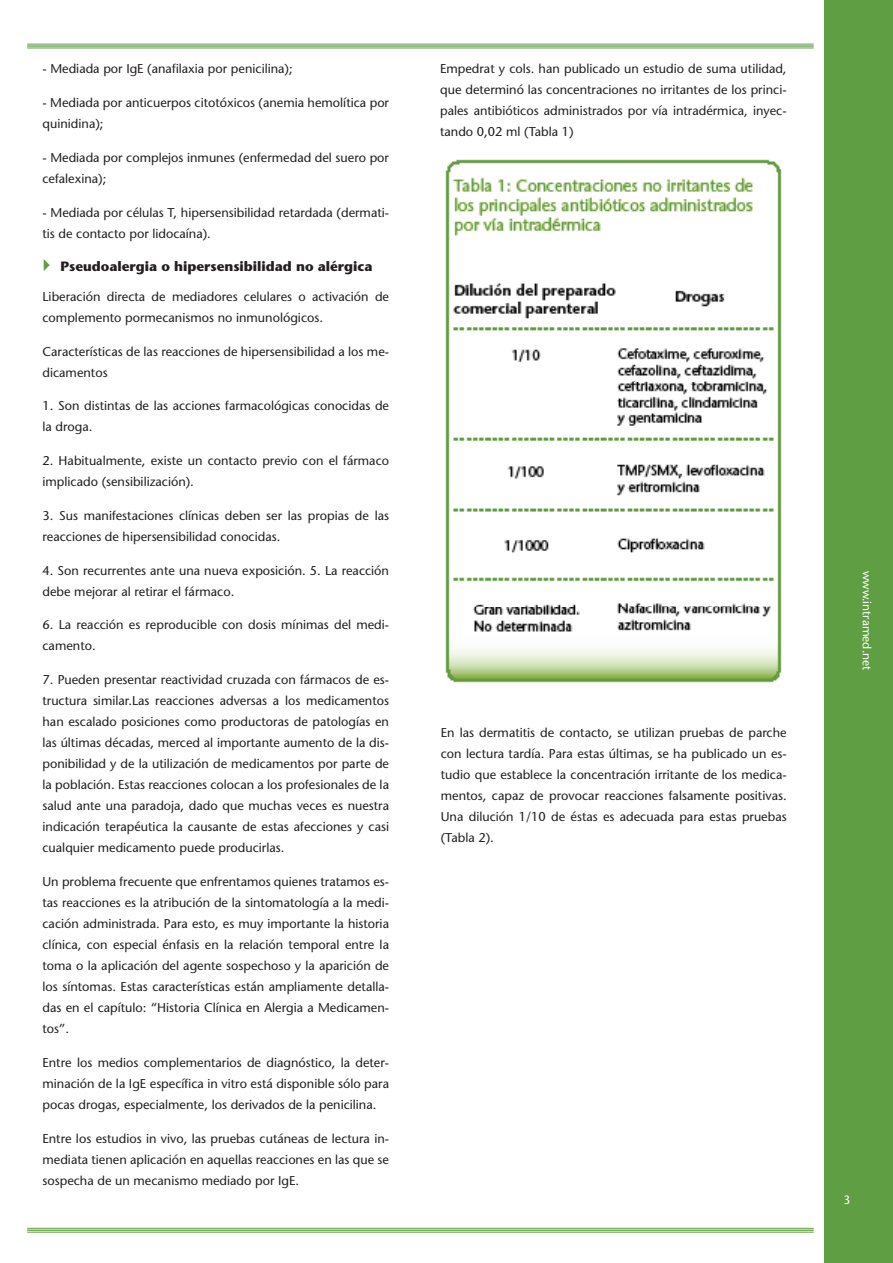
<style>
.page{position:relative;width:893px;height:1263px;background:#fff}
.page>*{position:absolute;margin:0;border:0;box-sizing:border-box;transform-origin:0 0}
.t1{font:700 13.5px "Stone Sans";color:#231f20}
.t2{font:12.75px/21px "Stone Sans";color:#231f20}
.t3{font:12px "Stone Sans";color:#fff}
</style>
<div class="page">
<div style="left:825px;top:0;width:68px;height:1263px;background:#5f9e42"></div>
<hr style="left:27px;top:44px;width:787px;height:1px;background:#5e9e42">
<hr style="left:27px;top:45px;width:787px;height:2px;background:#5e9e42">
<hr style="left:27px;top:48px;width:787px;height:1px;background:#5e9e42">
<hr style="left:27px;top:1228px;width:787px;height:1px;background:#5e9e42">
<hr style="left:27px;top:1229px;width:787px;height:2px;background:#5e9e42">
<hr style="left:27px;top:1232px;width:787px;height:1px;background:#5e9e42">
<img style="left:445px;top:159px;width:337px;height:524px">
<p class="t2" style="left:43px;top:58px;width:252px">- Mediada por IgE (anafilaxia por penicilina);</p>
<p class="t2" style="left:43px;top:92px;width:348px">- Mediada por anticuerpos citotóxicos (anemia hemolítica por quinidina);</p>
<p class="t2" style="left:43px;top:147px;width:348px">- Mediada por complejos inmunes (enfermedad del suero por cefalexina);</p>
<p class="t2" style="left:43px;top:202px;width:348px">- Mediada por células T, hipersensibilidad retardada (dermati&shy;tis de contacto por lidocaína).</p>
<p class="t1" style="left:61px;top:259px;width:313px">Pseudoalergia o hipersensibilidad no alérgica</p>
<p class="t2" style="left:43px;top:286px;width:348px">Liberación directa de mediadores celulares o activación de complemento pormecanismos no inmunológicos.</p>
<p class="t2" style="left:43px;top:341px;width:348px">Características de las reacciones de hipersensibilidad a los me&shy;dicamentos</p>
<p class="t2" style="left:43px;top:395px;width:348px">1. Son distintas de las acciones farmacológicas conocidas de la droga.</p>
<p class="t2" style="left:43px;top:450px;width:348px">2. Habitualmente, existe un contacto previo con el fármaco implicado (sensibilización).</p>
<p class="t2" style="left:43px;top:505px;width:348px">3. Sus manifestaciones clínicas deben ser las propias de las reacciones de hipersensibilidad conocidas.</p>
<p class="t2" style="left:43px;top:560px;width:348px">4. Son recurrentes ante una nueva exposición. 5. La reacción debe mejorar al retirar el fármaco.</p>
<p class="t2" style="left:43px;top:614px;width:348px">6. La reacción es reproducible con dosis mínimas del medi&shy;camento.</p>
<p class="t2" style="left:43px;top:669px;width:348px;text-align:justify">7. Pueden presentar reactividad cruzada con fármacos de es&shy;tructura similar.Las reacciones adversas a los medicamentos han escalado posiciones como productoras de patologías en las últimas décadas, merced al importante aumento de la dis&shy;ponibilidad y de la utilización de medicamentos por parte de la población. Estas reacciones colocan a los profesionales de la salud ante una paradoja, dado que muchas veces es nuestra indicación terapéutica la causante de estas afecciones y casi cualquier medicamento puede producirlas.</p>
<p class="t2" style="left:43px;top:871px;width:348px;text-align:justify">Un problema frecuente que enfrentamos quienes tratamos es&shy;tas reacciones es la atribución de la sintomatología a la medi&shy;cación administrada. Para esto, es muy importante la historia clínica, con especial énfasis en la relación temporal entre la toma o la aplicación del agente sospechoso y la aparición de los síntomas. Estas características están ampliamente detalla&shy;das en el capítulo: “Historia Clínica en Alergia a Medicamen&shy;tos”.</p>
<p class="t2" style="left:43px;top:1052px;width:348px;text-align:justify">Entre los medios complementarios de diagnóstico, la deter&shy;minación de la IgE específica in vitro está disponible sólo para pocas drogas, especialmente, los derivados de la penicilina.</p>
<p class="t2" style="left:43px;top:1128px;width:348px;text-align:justify">Entre los estudios in vivo, las pruebas cutáneas de lectura in&shy;mediata tienen aplicación en aquellas reacciones en las que se sospecha de un mecanismo mediado por IgE.</p>
<p class="t2" style="left:440px;top:58px;width:348px;text-align:justify">Empedrat y cols. han publicado un estudio de suma utilidad, que determinó las concentraciones no irritantes de los princi&shy;pales antibióticos administrados por vía intradérmica, inyec&shy;tando 0,02 ml (Tabla 1)</p>
<p class="t2" style="left:441px;top:722px;width:347px;text-align:justify">En las dermatitis de contacto, se utilizan pruebas de parche con lectura tardía. Para estas últimas, se ha publicado un es&shy;tudio que establece la concentración irritante de los medica&shy;mentos, capaz de provocar reacciones falsamente positivas.<br>Una dilución 1/10 de éstas es adecuada para estas pruebas (Tabla 2).</p>
<p class="t3" style="left:874px;top:571px;width:101px;rotate:90deg">www.intramed.net</p>
</div>
